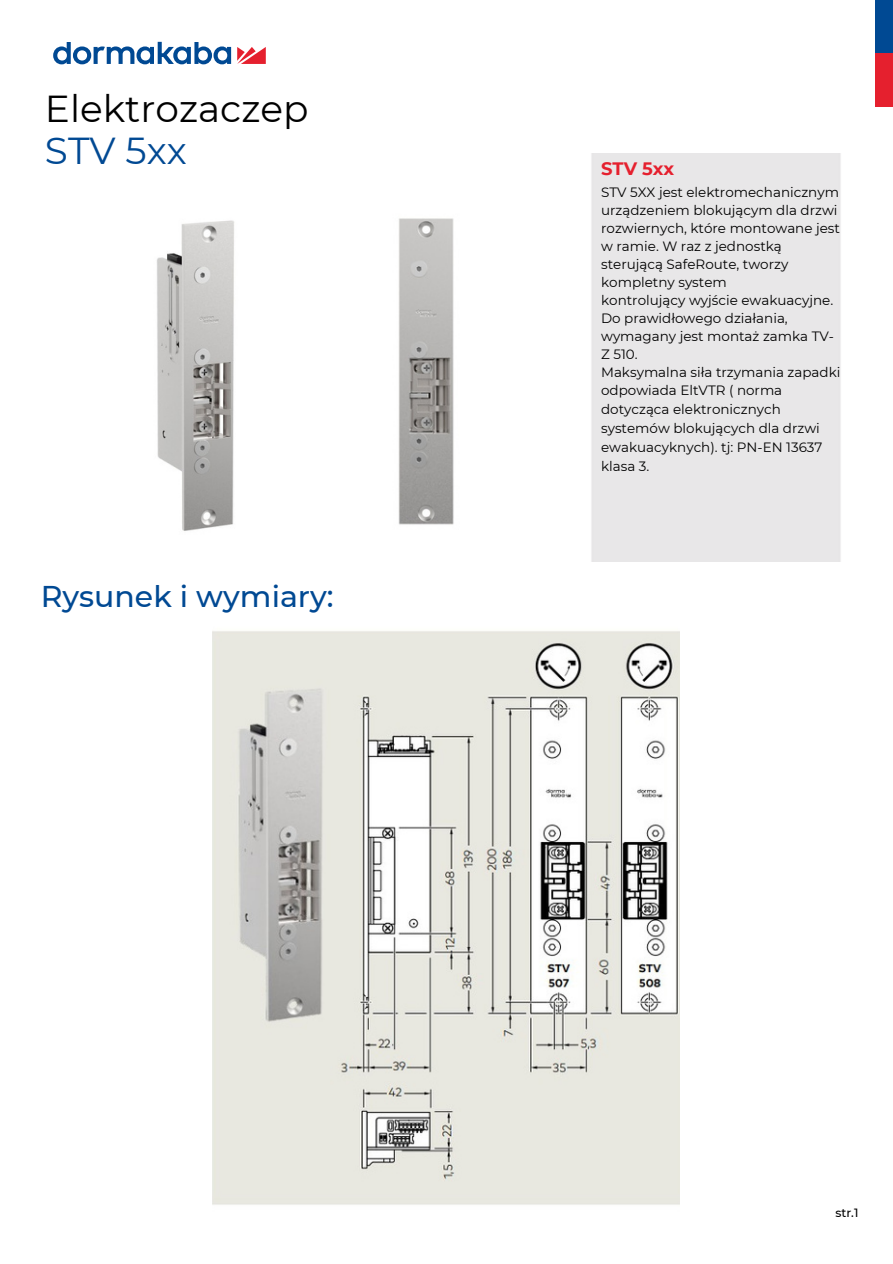
<style>
.page{position:relative;width:893px;height:1264px;background:#fff}
.page>*{position:absolute;margin:0;border:0;box-sizing:border-box;transform-origin:0 0}
.t1{font:37.5px/42.8px "Montserrat";color:#000}
.t2{font:500 30px "Montserrat";color:#004993}
.t3{font:700 18px "Montserrat";color:#e5202e}
.t4{font:13.5px/18px "Montserrat";color:#000}
.t5{font:500 12px "Montserrat";color:#000}
.s1{color:#004993}
</style>
<div class="page">
<svg style="left:53px;top:46px;width:12px;height:19px"></svg>
<svg style="left:65px;top:42px;width:21px;height:23px"></svg>
<svg style="left:113px;top:46px;width:15px;height:18px"></svg>
<svg style="left:162px;top:51px;width:3px;height:8px"></svg>
<svg style="left:200px;top:46px;width:6px;height:19px"></svg>
<svg style="left:206px;top:46px;width:22px;height:19px"></svg>
<svg style="left:165px;top:42px;width:35px;height:23px"></svg>
<svg style="left:128px;top:41px;width:34px;height:24px"></svg>
<svg style="left:228px;top:46px;width:4px;height:18px"></svg>
<svg style="left:237px;top:47px;width:29px;height:17px"></svg>
<svg style="left:86px;top:46px;width:27px;height:18px"></svg>
<img style="left:591px;top:154px;width:250px;height:407px">
<div style="left:874px;top:0;width:18px;height:53px;background:#004993"></div>
<div style="left:874px;top:53px;width:18px;height:53px;background:#e5202e"></div>
<img style="left:157px;top:220px;width:77px;height:311px">
<img style="left:398px;top:218px;width:56px;height:307px">
<img style="left:213px;top:631px;width:467px;height:574px">
<p class="t1" style="left:45px;top:87px;width:265px">Elektrozaczep<br><span class="s1">STV 5xx</span></p>
<p class="t2" style="left:41px;top:578px;width:294px">Rysunek i wymiary:</p>
<p class="t3" style="left:601px;top:158px;width:75px">STV 5xx</p>
<p class="t4" style="left:601px;top:183px;width:240px">STV 5XX jest elektromechanicznym urządzeniem blokującym dla drzwi rozwiernych, które montowane jest w ramie. W raz z jednostką sterującą SafeRoute, tworzy kompletny system</p>
<p class="t4" style="left:601px;top:291px;width:234px">kontrolujący wyjście ewakuacyjne.<br>Do prawidłowego działania, wymagany jest montaż zamka TV-<br>Z 510.</p>
<p class="t4" style="left:601px;top:363px;width:241px">Maksymalna siła trzymania zapadki odpowiada EltVTR ( norma</p>
<p class="t4" style="left:601px;top:400px;width:181px">dotycząca elektronicznych</p>
<p class="t4" style="left:601px;top:419px;width:223px;line-height:19px">systemów blokujących dla drzwi ewakuacyknych). tj: PN-EN 13637 klasa 3.</p>
<p class="t5" style="left:835px;top:1205px;width:25px">str.1</p>
</div>
